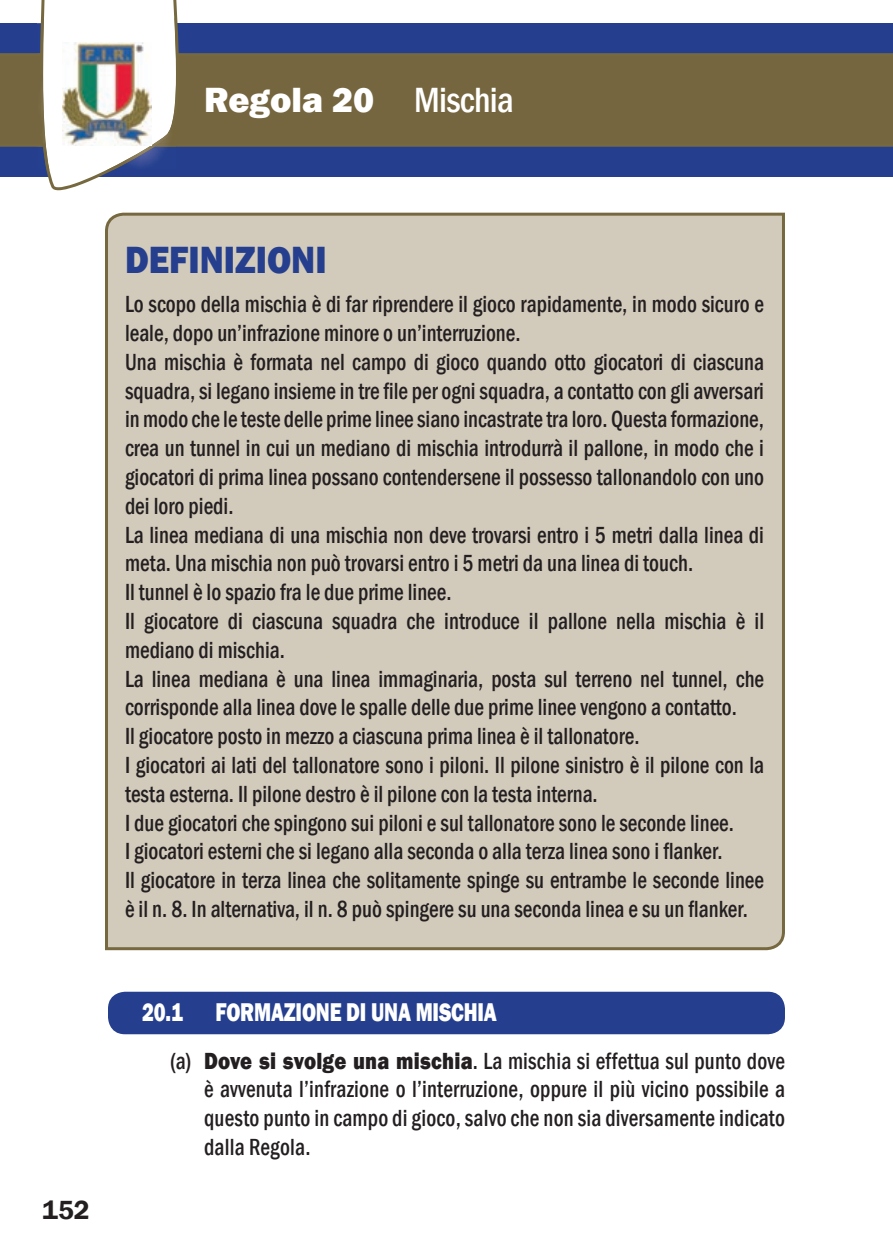
<style>
.page{position:relative;width:893px;height:1259px;background:#fff}
.page>*{position:absolute;margin:0;border:0;box-sizing:border-box;transform-origin:0 0}
.t1{font:800 39px "Franklin Gothic";color:#253f8e;scale:.9 1}
.t2{font:800 36px "Franklin Gothic";color:#fff}
.t3{font:600 27px "Franklin Gothic";color:#231f20}
.t4{font:800 26.4px "Franklin Gothic";letter-spacing:-.01em;color:#fff;scale:.77 1}
.t5{font:500 condensed 24px/28.8px "Franklin Gothic";color:#231f20;text-align:justify;scale:.9 1}
.s1{font-weight:500;font-stretch:condensed}
.s2{font-weight:800;font-stretch:normal}
</style>
<div class="page">
<div style="left:0;top:23px;width:893px;height:153px;background:#253f8e"></div>
<div style="left:0;top:55px;width:893px;height:90px;background:#75663f"></div>
<hr style="left:0;top:53px;width:893px;height:3px;background:#76683f">
<hr style="left:0;top:144px;width:893px;height:3px;background:#76683f">
<svg style="left:36px;top:0;width:149px;height:191px"></svg>
<img style="left:37px;top:23px;width:3px;height:147px">
<img style="left:37px;top:53px;width:3px;height:94px">
<img style="left:40px;top:18px;width:136px;height:152px">
<img style="left:63px;top:42px;width:88px;height:103px">
<div style="left:105px;top:212px;width:680px;height:739px;background:#d2cabb"></div>
<div style="left:108px;top:991px;width:677px;height:43px;background:#253f8e;border-radius:17px"></div>
<h2 class="t2" style="left:204px;top:76px;width:311px">Regola 20 <span class="s1">Mischia</span></h2>
<p class="t3" style="left:42px;top:1193px;width:49px">152</p>
<h1 class="t1" style="left:125px;top:235px;width:225px">DEFINIZIONI</h1>
<p class="t5" style="left:125px;top:289px;width:712px;text-align:left">Lo scopo della mischia è di far riprendere il gioco rapidamente, in modo sicuro e leale, dopo un’infrazione minore o un’interruzione.<br>Una mischia è formata nel campo di gioco quando otto giocatori di ciascuna squadra, si legano insieme in tre file per ogni squadra, a contatto con gli avversari in modo che le teste delle prime linee siano incastrate tra loro. Questa formazione, crea un tunnel in cui un mediano di mischia introdurrà il pallone, in modo che i giocatori di prima linea possano contendersene il possesso tallonandolo con uno dei loro piedi.<br>La linea mediana di una mischia non deve trovarsi entro i 5 metri dalla linea di meta. Una mischia non può trovarsi entro i 5 metri da una linea di touch.<br>Il tunnel è lo spazio fra le due prime linee.<br>Il giocatore di ciascuna squadra che introduce il pallone nella mischia è il mediano di mischia.<br>La linea mediana è una linea immaginaria, posta sul terreno nel tunnel, che corrisponde alla linea dove le spalle delle due prime linee vengono a contatto.<br>Il giocatore posto in mezzo a ciascuna prima linea è il tallonatore.<br>I giocatori ai lati del tallonatore sono i piloni. Il pilone sinistro è il pilone con la testa esterna. Il pilone destro è il pilone con la testa interna.<br>I due giocatori che spingono sui piloni e sul tallonatore sono le seconde linee.<br>I giocatori esterni che si legano alla seconda o alla terza linea sono i flanker.<br>Il giocatore in terza linea che solitamente spinge su entrambe le seconde linee è il n. 8. In alternativa, il n. 8 può spingere su una seconda linea e su un flanker.</p>
<p class="t4" style="left:142px;top:995px;width:462px">20.1 FORMAZIONE DI UNA MISCHIA</p>
<p class="t5" style="left:204px;top:1046px;width:647px;text-indent:-34px">(a) <span class="s2">Dove si svolge una mischia</span>. La mischia si effettua sul punto dove è avvenuta l’infrazione o l’interruzione, oppure il più vicino possibile a questo punto in campo di gioco, salvo che non sia diversamente indicato dalla Regola.</p>
</div>
